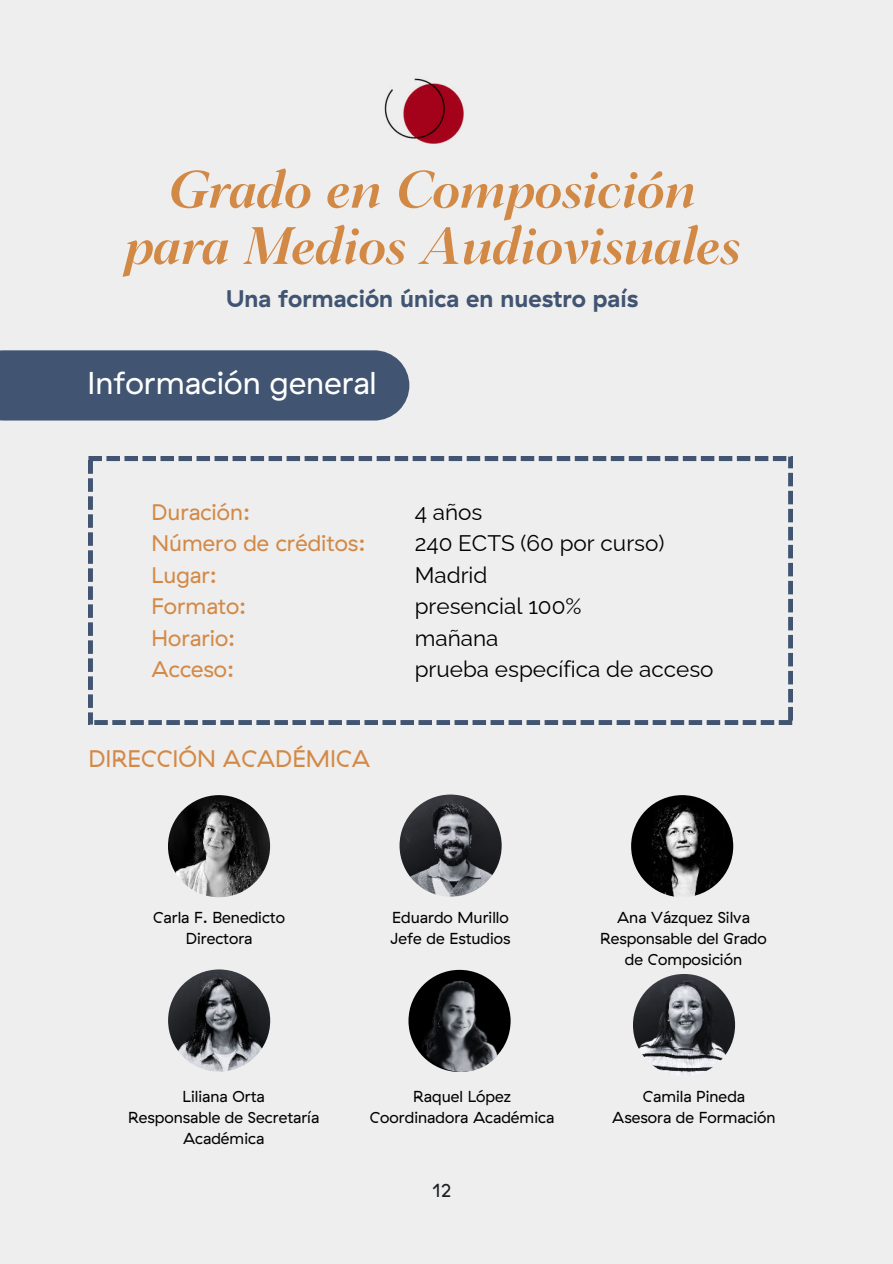
<style>
.page{position:relative;width:893px;height:1264px;background:#fff}
.page>*{position:absolute;margin:0;border:0;box-sizing:border-box;transform-origin:0 0}
.t1{font:italic 700 52.5px/56.2px "Fortescue Display";color:#d38946;text-align:center}
.t2{font:31.5px "GT Haptik";color:#fff}
.t3{font:700 24px "GT Haptik";color:#415572}
.t4{font:24px "GT Haptik";color:#d38946}
.t5{font:22.5px/31.5px "Raleway";color:#000}
.t6{font:22.5px/31.5px "GT Haptik";color:#d38946}
.t7{font:18.9px "GT Haptik";color:#191f24}
.t8{font:15.9px/21.3px "GT Haptik";color:#000;text-align:center}
</style>
<div class="page">
<div style="left:0;top:0;width:892px;height:1263px;background:#eee"></div>
<div style="left:0;top:350px;width:409px;height:70px;background:#415572"></div>
<svg style="left:88px;top:456px;width:704px;height:268px"></svg>
<img style="left:168px;top:795px;width:102px;height:102px;border-radius:50%">
<img style="left:399px;top:794px;width:102px;height:102px;border-radius:50%">
<img style="left:631px;top:795px;width:102px;height:102px;border-radius:50%">
<img style="left:168px;top:969px;width:102px;height:102px;border-radius:50%">
<svg style="left:408px;top:969px;width:102px;height:102px"></svg>
<img style="left:414px;top:978px;width:95px;height:94px">
<img style="left:384px;top:78px;width:80px;height:66px">
<img style="left:633px;top:973px;width:102px;height:102px;border-radius:50%">
<h1 class="t1" style="left:124px;top:164px;width:617px">Grado en Composición para Medios Audiovisuales</h1>
<h3 class="t3" style="left:226px;top:284px;width:414px">Una formación única en nuestro país</h3>
<h2 class="t2" style="left:87px;top:365px;width:291px">Información general</h2>
<h3 class="t6" style="left:151px;top:496px;width:215px">Duración:<br>Número de créditos:<br>Lugar:<br>Formato:<br>Horario:<br>Acceso:</h3>
<h3 class="t4" style="left:88px;top:744px;width:283px">DIRECCIÓN ACADÉMICA</h3>
<h3 class="t5" style="left:414px;top:493px;width:300px">4 años<br>240 ECTS (60 por curso)<br>Madrid<br>presencial 100%<br>mañana<br>prueba específica de acceso</h3>
<p class="t8" style="left:153px;top:906px;width:133px">Carla F. Benedicto<br>Directora</p>
<p class="t8" style="left:390px;top:906px;width:121px;text-align:left">Eduardo Murillo<br>Jefe de Estudios</p>
<p class="t8" style="left:600px;top:906px;width:168px">Ana Vázquez Silva<br>Responsable del Grado de Composición</p>
<p class="t8" style="left:128px;top:1085px;width:192px">Liliana Orta<br>Responsable de Secretaría<br>Académica</p>
<p class="t8" style="left:370px;top:1085px;width:186px">Raquel López<br>Coordinadora Académica</p>
<p class="t7" style="left:432px;top:1179px;width:21px">12</p>
<p class="t8" style="left:612px;top:1085px;width:165px">Camila Pineda<br>Asesora de Formación</p>
</div>
